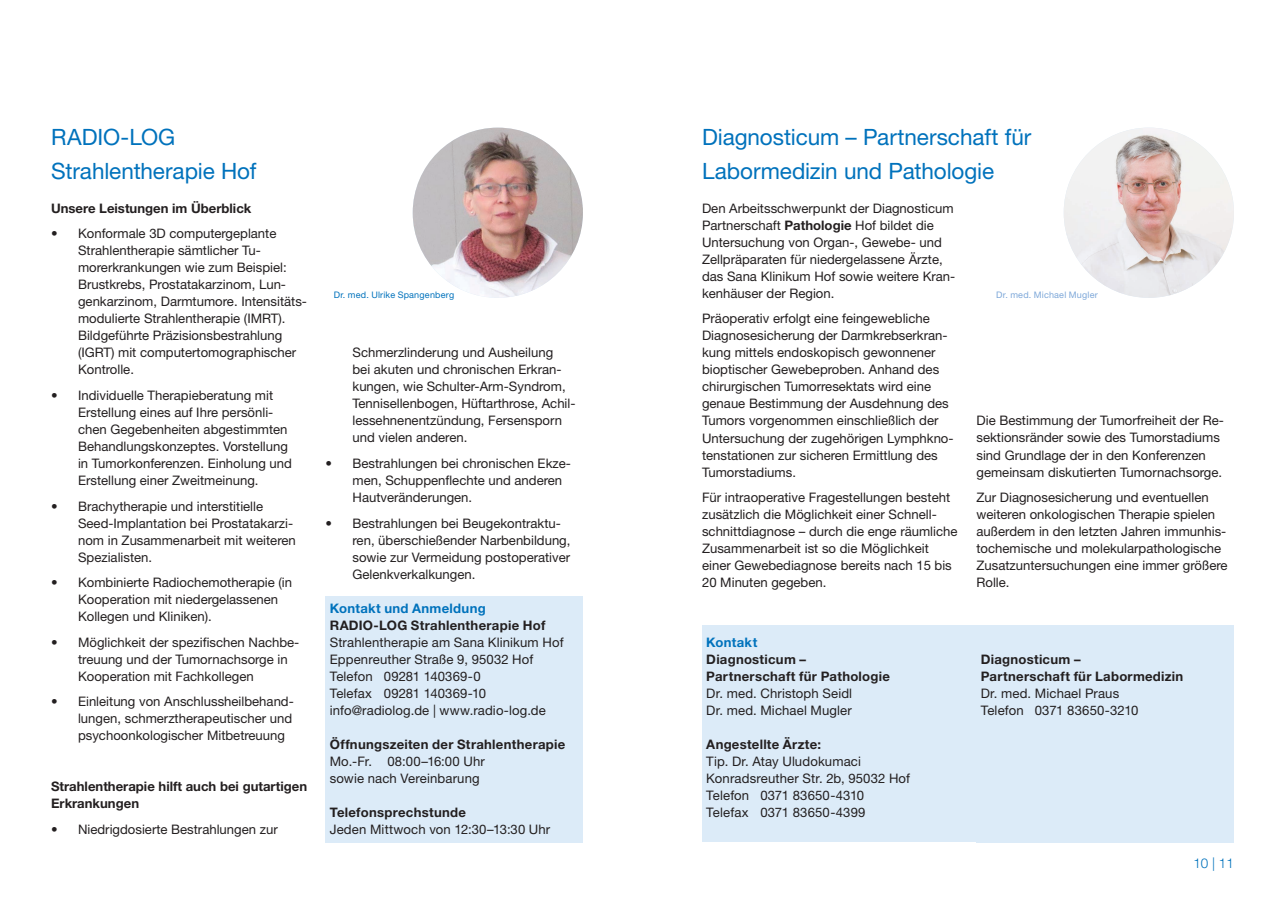
<style>
.page{position:relative;width:1285px;height:919px;background:#fff}
.page>*{position:absolute;margin:0;border:0;box-sizing:border-box;transform-origin:0 0}
.t1{font:22.5px/34px "Helvetica Neue LT Pro";letter-spacing:-.005em;color:#0072bc}
.t2{font:300 13.5px "Helvetica Neue LT Pro";color:#0072bc}
.t3{font:13.2px/17px "Helvetica Neue LT Pro";color:#231f20}
.t4{font:700 13.2px/17px "Helvetica Neue LT Pro";letter-spacing:.02em;color:#231f20}
.t5{font:700 13.2px/17px "Helvetica Neue LT Pro";color:#231f20}
.t6{font:700 13.2px "Helvetica Neue LT Pro";letter-spacing:.02em;color:#0072bc}
.t7{font:9px "Helvetica Neue LT Pro";letter-spacing:.025em;color:#0072bc}
.t8{font:9px "Helvetica Neue LT Pro";letter-spacing:.02em;color:#7ea8d9}
.s1{font-weight:700}
</style>
<div class="page">
<img style="left:412px;top:128px;width:171px;height:170px;border-radius:85px">
<div style="left:325px;top:595px;width:258px;height:247px;background:#dcebf8"></div>
<img style="left:1063px;top:128px;width:170px;height:170px;border-radius:85px">
<div style="left:702px;top:625px;width:531px;height:217px;background:#dcebf8"></div>
<h1 class="t1" style="left:51px;top:119px;width:207px">RADIO-LOG<br>Strahlentherapie Hof</h1>
<p class="t5" style="left:51px;top:199px;width:202px">Unsere Leistungen im Überblick</p>
<p class="t3" style="left:78px;top:225px;width:230px;text-indent:-27px">• Konformale 3D computergeplante Strahlentherapie sämtlicher Tu&shy;morerkrankungen wie zum Beispiel:<br>Brustkrebs, Prostatakarzinom, Lun&shy;genkarzinom, Darmtumore. Intensitäts&shy;modulierte Strahlentherapie (IMRT).<br>Bildgeführte Präzisionsbestrahlung (IGRT) mit computertomographischer Kontrolle.</p>
<p class="t3" style="left:78px;top:386px;width:215px;text-indent:-27px">• Individuelle Therapieberatung mit Erstellung eines auf Ihre persönli&shy;chen Gegebenheiten abgestimmten Behandlungskonzeptes. Vorstellung in Tumorkonferenzen. Einholung und Erstellung einer Zweitmeinung.</p>
<p class="t3" style="left:78px;top:497px;width:219px;text-indent:-27px">• Brachytherapie und interstitielle<br>Seed-Implantation bei Prostatakarzi&shy;nom in Zusammenarbeit mit weiteren<br>Spezialisten.</p>
<p class="t3" style="left:78px;top:573px;width:215px;text-indent:-27px">• Kombinierte Radiochemotherapie (in<br>Kooperation mit niedergelassenen<br>Kollegen und Kliniken).</p>
<p class="t3" style="left:78px;top:633px;width:223px;text-indent:-27px">• Möglichkeit der spezifischen Nachbe&shy;treuung und der Tumornachsorge in<br>Kooperation mit Fachkollegen</p>
<p class="t3" style="left:78px;top:692px;width:217px;text-indent:-27px">• Einleitung von Anschlussheilbehand&shy;lungen, schmerztherapeutischer und psychoonkologischer Mitbetreuung</p>
<p class="t5" style="left:51px;top:777px;width:257px">Strahlentherapie hilft auch bei gutartigen<br>Erkrankungen</p>
<p class="t3" style="left:51px;top:820px;width:228px">• Niedrigdosierte Bestrahlungen zur</p>
<p class="t7" style="left:334px;top:289px;width:122px">Dr. med. Ulrike Spangenberg</p>
<p class="t3" style="left:352px;top:344px;width:224px">Schmerzlinderung und Ausheilung<br>bei akuten und chronischen Erkran&shy;kungen, wie Schulter-Arm-Syndrom, Tennisellenbogen, Hüftarthrose, Achil&shy;lessehnenentzündung, Fersensporn und vielen anderen.</p>
<p class="t3" style="left:352px;top:454px;width:220px;text-indent:-27px">• Bestrahlungen bei chronischen Ekze&shy;men, Schuppenflechte und anderen<br>Hautveränderungen.</p>
<p class="t3" style="left:352px;top:514px;width:219px;text-indent:-27px">• Bestrahlungen bei Beugekontraktu&shy;ren, überschießender Narbenbildung, sowie zur Vermeidung postoperativer Gelenkverkalkungen.</p>
<p class="t6" style="left:330px;top:599px;width:157px">Kontakt und Anmeldung</p>
<p class="t4" style="left:330px;top:616px;width:217px">RADIO-LOG Strahlentherapie Hof</p>
<p class="t3" style="left:330px;top:633px;width:235px">Strahlentherapie am Sana Klinikum Hof<br>Eppenreuther Straße 9, 95032 Hof<br>Telefon 09281 140369-0<br>Telefax 09281 140369-10 info@radiolog.de | www.radio-log.de</p>
<p class="t4" style="left:330px;top:735px;width:237px">Öffnungszeiten der Strahlentherapie</p>
<p class="t3" style="left:330px;top:752px;width:156px">Mo.-Fr. 08:00–16:00 Uhr sowie nach Vereinbarung</p>
<p class="t4" style="left:330px;top:803px;width:138px">Telefonsprechstunde</p>
<p class="t3" style="left:330px;top:820px;width:222px">Jeden Mittwoch von 12:30–13:30 Uhr</p>
<h1 class="t1" style="left:702px;top:119px;width:331px">Diagnosticum – Partnerschaft für<br>Labormedizin und Pathologie</h1>
<p class="t3" style="left:702px;top:199px;width:255px">Den Arbeitsschwerpunkt der Diagnosticum Partnerschaft <span class="s1">Pathologie</span> Hof bildet die Untersuchung von Organ-, Gewebe- und Zellpräparaten für niedergelassene Ärzte, das Sana Klinikum Hof sowie weitere Kran&shy;kenhäuser der Region.</p>
<p class="t3" style="left:702px;top:310px;width:253px">Präoperativ erfolgt eine feingewebliche Diagnosesicherung der Darmkrebserkran&shy;kung mittels endoskopisch gewonnener bioptischer Gewebeproben. Anhand des chirurgischen Tumorresektats wird eine genaue Bestimmung der Ausdehnung des Tumors vorgenommen einschließlich der Untersuchung der zugehörigen Lymphkno&shy;tenstationen zur sicheren Ermittlung des Tumorstadiums.</p>
<p class="t3" style="left:702px;top:488px;width:257px">Für intraoperative Fragestellungen besteht zusätzlich die Möglichkeit einer Schnell&shy;schnittdiagnose – durch die enge räumliche Zusammenarbeit ist so die Möglichkeit einer Gewebediagnose bereits nach 15 bis 20 Minuten gegeben.</p>
<p class="t6" style="left:706px;top:633px;width:52px">Kontakt</p>
<p class="t4" style="left:706px;top:650px;width:185px">Diagnosticum –<br>Partnerschaft für Pathologie</p>
<p class="t3" style="left:706px;top:684px;width:147px">Dr. med. Christoph Seidl<br>Dr. med. Michael Mugler</p>
<p class="t4" style="left:706px;top:735px;width:116px">Angestellte Ärzte:</p>
<p class="t3" style="left:706px;top:752px;width:205px">Tip. Dr. Atay Uludokumaci<br>Konradsreuther Str. 2b, 95032 Hof<br>Telefon 0371 83650-4310<br>Telefax 0371 83650-4399</p>
<p class="t8" style="left:995px;top:289px;width:103px">Dr. med. Michael Mugler</p>
<p class="t3" style="left:976px;top:412px;width:249px">Die Bestimmung der Tumorfreiheit der Re&shy;sektionsränder sowie des Tumorstadiums sind Grundlage der in den Konferenzen gemeinsam diskutierten Tumornachsorge.</p>
<p class="t3" style="left:976px;top:488px;width:252px">Zur Diagnosesicherung und eventuellen weiteren onkologischen Therapie spielen außerdem in den letzten Jahren immunhis&shy;tochemische und molekularpathologische Zusatzuntersuchungen eine immer größere Rolle.</p>
<p class="t4" style="left:980px;top:650px;width:204px">Diagnosticum –<br>Partnerschaft für Labormedizin</p>
<p class="t3" style="left:980px;top:684px;width:159px">Dr. med. Michael Praus<br>Telefon 0371 83650-3210</p>
<p class="t2" style="left:1193px;top:854px;width:42px">10 | 11</p>
</div>
